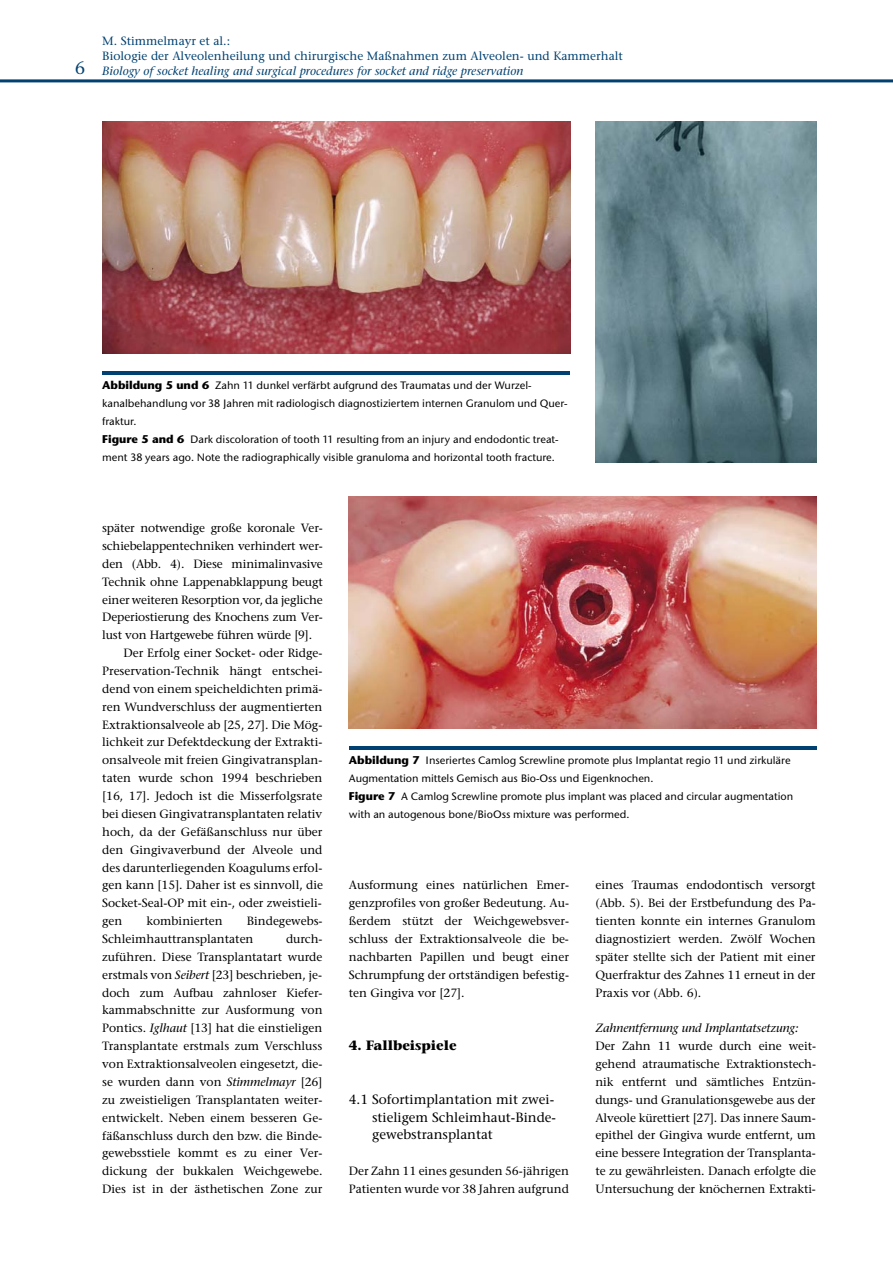
<style>
.page{position:relative;width:893px;height:1263px;background:#fff}
.page>*{position:absolute;margin:0;border:0;box-sizing:border-box;transform-origin:0 0}
.t1{font:18px "Stone Serif";color:#004171}
.t2{font:13.5px/17.9px "Stone Serif";color:#000}
.t3{font:700 13.5px "Stone Serif";color:#000}
.t4{font:12px/17.9px "Stone Serif";color:#000;text-align:justify}
.t5{font:12px/14.9px "Stone Serif";color:#004171}
.t6{font:italic 12px "Stone Serif";color:#004171}
.t7{font:italic 12px "Stone Serif";letter-spacing:-.005em;color:#000}
.t8{font:500 11.25px/17.9px "Stone Sans EF";letter-spacing:-.005em;color:#000}
.s1{font-family:"Stone Sans";font-weight:700}
.s2{font-style:italic}
</style>
<div class="page">
<img style="left:102px;top:121px;width:468px;height:232px">
<hr style="left:102px;top:371px;width:468px;height:3px;background:#004171">
<img style="left:595px;top:121px;width:222px;height:342px">
<img style="left:349px;top:496px;width:468px;height:232px">
<hr style="left:349px;top:746px;width:468px;height:3px;background:#004171">
<hr style="left:0;top:79px;width:893px;height:3px;background:#004171">
<h1 class="t1" style="left:75px;top:57px;width:12px">6</h1>
<p class="t5" style="left:102px;top:34px;width:522px">M. Stimmelmayr et al.:<br>Biologie der Alveolen heilung und chirurgische Maßnahmen zum Alveolen- und Kammerhalt</p>
<p class="t6" style="left:102px;top:64px;width:422px">Biology of socket healing and surgical procedures for socket and ridge preservation</p>
<p class="t8" style="left:102px;top:377px;width:467px"><span class="s1">Abbildung 5 und 6</span> Zahn 11 dunkel verfärbt aufgrund des Traumatas und der Wurzel&shy;kanalbehandlung vor 38 Jahren mit radiologisch diagnostiziertem internen Granulom und Quer&shy;fraktur.<br><span class="s1">Figure 5 and 6</span> Dark discoloration of tooth 11 resulting from an injury and endodontic treat&shy;ment 38 years ago. Note the radiographically visible granuloma and horizontal tooth fracture.</p>
<p class="t4" style="left:102px;top:519px;width:222px">später notwendige große koronale Ver-</p>
<p class="t4" style="left:102px;top:537px;width:222px">schiebelappentechniken verhindert wer-</p>
<p class="t4" style="left:102px;top:555px;width:222px">den (Abb. 4). Diese minimalinvasive</p>
<p class="t4" style="left:102px;top:572px;width:222px">Technik ohne Lappenabklappung beugt</p>
<p class="t4" style="left:102px;top:590px;width:222px">einer weiteren Resorption vor, da jegliche</p>
<p class="t4" style="left:102px;top:608px;width:222px">Deperiostierung des Knochens zum Ver-</p>
<p class="t4" style="left:102px;top:626px;width:211px">lust von Hartgewebe führen würde [9].</p>
<p class="t4" style="left:124px;top:644px;width:200px">Der Erfolg einer Socket- oder Ridge-</p>
<p class="t4" style="left:102px;top:662px;width:222px">Preservation-Technik hängt entschei-</p>
<p class="t4" style="left:102px;top:680px;width:222px">dend von einem speicheldichten primä-</p>
<p class="t4" style="left:102px;top:697px;width:222px">ren Wundverschluss der augmentierten</p>
<p class="t4" style="left:102px;top:715px;width:222px">Extraktionsalveole ab [25, 27]. Die Mög-</p>
<p class="t4" style="left:102px;top:733px;width:222px">lichkeit zur Defektdeckung der Extrakti-</p>
<p class="t4" style="left:102px;top:751px;width:222px">onsalveole mit freien Gingivatransplan-</p>
<p class="t4" style="left:102px;top:769px;width:222px">taten wurde schon 1994 beschrieben</p>
<p class="t4" style="left:102px;top:787px;width:222px">[16, 17]. Jedoch ist die Misserfolgsrate</p>
<p class="t4" style="left:102px;top:805px;width:222px">bei diesen Gingivatransplantaten relativ</p>
<p class="t4" style="left:102px;top:823px;width:222px">hoch, da der Gefäßanschluss nur über</p>
<p class="t4" style="left:102px;top:840px;width:222px">den Gingivaverbund der Alveole und</p>
<p class="t4" style="left:102px;top:858px;width:222px">des darunterliegenden Koagulums erfol-</p>
<p class="t4" style="left:102px;top:876px;width:222px">gen kann [15]. Daher ist es sinnvoll, die</p>
<p class="t4" style="left:102px;top:894px;width:221px">Socket-Seal-OP mit ein-, oder zweistieli-</p>
<p class="t4" style="left:102px;top:912px;width:22px">gen</p>
<p class="t4" style="left:147px;top:912px;width:77px">kombinierten</p>
<p class="t4" style="left:102px;top:912px;width:222px;text-indent:145px">Bindegewebs-<br>Schleimhauttransplantaten</p>
<p class="t4" style="left:102px;top:930px;width:222px;text-indent:184px">durch&shy;zuführen. Diese Transplantatart wurde erstmals von <span class="s2">Seibert</span> [23] beschrieben, je&shy;doch zum Aufbau zahnloser Kiefer&shy;kammabschnitte zur Ausformung von Pontics. <span class="s2">Iglhaut</span> [13] hat die einstieligen Transplantate erstmals zum Verschluss von Extraktionsalveolen eingesetzt, die&shy;se wurden dann von <span class="s2">Stimmelmayr</span> [26] zu zweistieligen Transplantaten weiter&shy;entwickelt. Neben einem besseren Ge&shy;fäßanschluss durch den bzw. die Binde&shy;gewebsstiele kommt es zu einer Ver&shy;dickung der bukkalen Weichgewebe.<br>Dies ist in der ästhetischen Zone zur</p>
<p class="t8" style="left:349px;top:752px;width:446px"><span class="s1">Abbildung 7</span> Inseriertes Camlog Screwline promote plus Implantat regio 11 und zirkuläre Augmentation mittels Gemisch aus Bio-Oss und Eigenknochen.<br><span class="s1">Figure 7</span> A Camlog Screwline promote plus implant was placed and circular augmentation with an autogenous bone/BioOss mixture was performed.</p>
<p class="t4" style="left:349px;top:876px;width:222px">Ausformung eines natürlichen Emer&shy;genzprofiles von großer Bedeutung. Au&shy;ßerdem stützt der Weichgewebsver&shy;schluss der Extraktionsalveole die be&shy;nachbarten Papillen und beugt einer Schrumpfung der ortständigen befestig&shy;ten Gingiva vor [27].</p>
<p class="t3" style="left:349px;top:1037px;width:109px">4. Fallbeispiele</p>
<p class="t2" style="left:372px;top:1090px;width:185px;text-indent:-23px">4.1 Sofortimplantation mit zwei&shy;stieligem Schleimhaut-Binde&shy;gewebstransplantat</p>
<p class="t4" style="left:349px;top:1162px;width:222px">Der Zahn 11 eines gesunden 56-jährigen<br>Patienten wurde vor 38 Jahren aufgrund</p>
<p class="t4" style="left:595px;top:876px;width:222px">eines Traumas endodontisch versorgt (Abb. 5). Bei der Erstbefundung des Pa&shy;tienten konnte ein internes Granulom diagnostiziert werden. Zwölf Wochen später stellte sich der Patient mit einer Querfraktur des Zahnes 11 erneut in der Praxis vor (Abb. 6).</p>
<p class="t7" style="left:595px;top:1021px;width:204px">Zahnentfernung und Implantatsetzung:</p>
<p class="t4" style="left:595px;top:1037px;width:222px">Der Zahn 11 wurde durch eine weit&shy;gehend atraumatische Extraktionstech&shy;nik entfernt und sämtliches Entzün&shy;dungs- und Granulationsgewebe aus der Alveole kürettiert [27]. Das innere Saum&shy;epithel der Gingiva wurde entfernt, um eine bessere Integration der Transplanta&shy;te zu gewährleisten. Danach erfolgte die Untersuchung der knöchernen Extrakti-</p>
</div>
